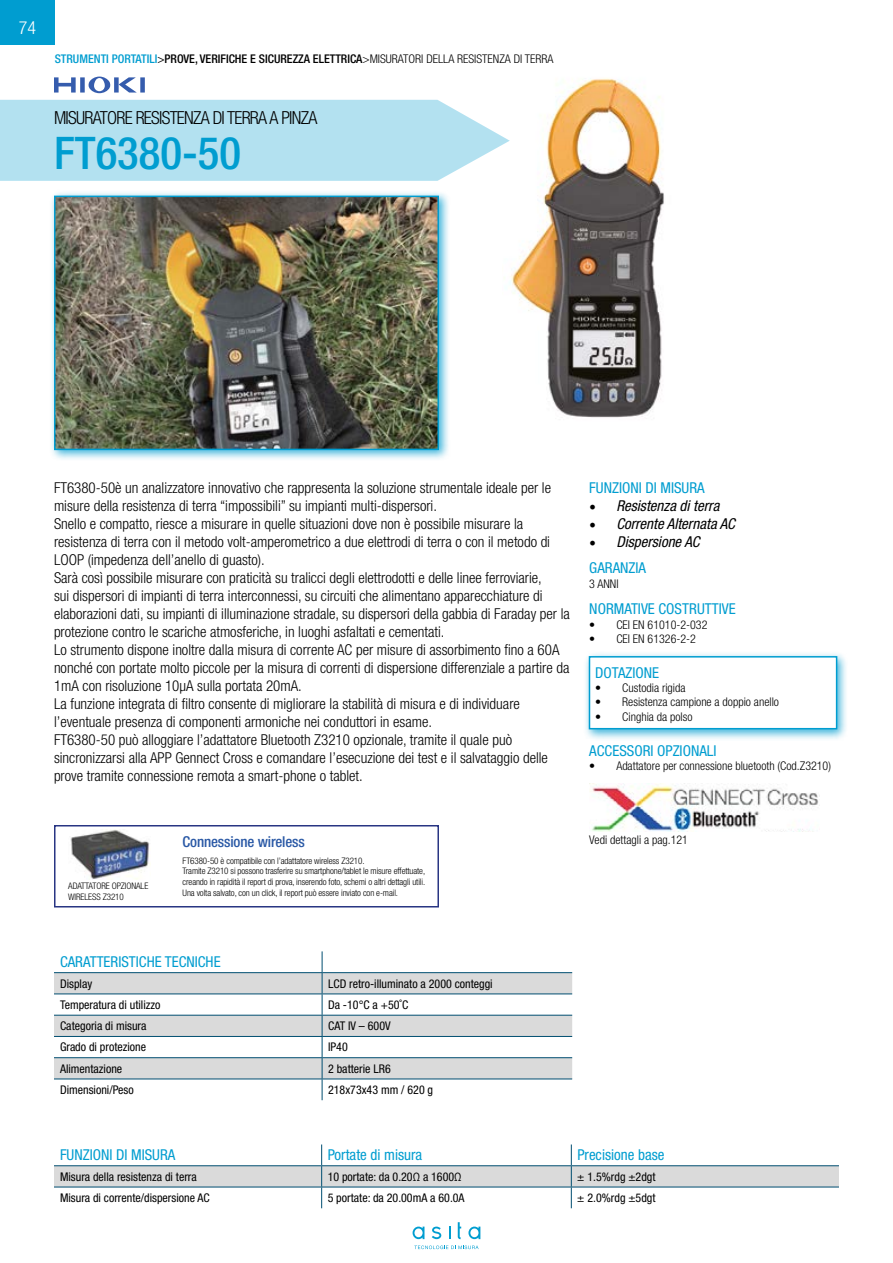
<style>
.page{position:relative;width:893px;height:1263px;background:#fff}
.page>*{position:absolute;margin:0;border:0;box-sizing:border-box;transform-origin:0 0}
.t1{font:500 condensed 45px "Helvetica Neue LT Std";color:#009dd0}
.t2{font:300 condensed 18px "Helvetica Neue LT Std";letter-spacing:-.04em;color:#000}
.t3{font:300 condensed 18px "Helvetica Neue LT Std";color:#fff}
.t4{font:300 condensed 15px/18px "Helvetica Neue LT Std";color:#000}
.t5{font:condensed 15px "Helvetica Neue LT Std";color:#009dd0}
.t6{font:italic condensed 15px/26.2px "Helvetica Neue LT Std";color:#000}
.t7{font:500 condensed 15px "Helvetica Neue LT Std";letter-spacing:-.01em;color:#2958a5}
.t8{font:condensed 12px "Helvetica Neue LT Std";color:#000}
.t9{font:300 condensed 12px "Helvetica Neue LT Std";color:#000}
.t10{font:500 condensed 12px "Helvetica Neue LT Std";color:#000}
.t11{font:300 condensed 9px/10.8px "Helvetica Neue LT Std";letter-spacing:-.01em;color:#000}
.s1{color:#009dd0}
.s2{font-weight:400}
.s3{font-weight:300}
.s4{font-family:"Minion Pro";font-style:normal;font-stretch:normal;font-size:18px}
.s5{font-style:normal;color:#009dd0}
</style>
<div class="page">
<svg style="left:54px;top:973px;width:518px;height:105px;fill:#dadada"></svg>
<hr style="left:54px;top:972px;width:268px;height:1px;background:#004e71">
<hr style="left:322px;top:972px;width:250px;height:1px;background:#004e71">
<hr style="left:54px;top:993px;width:268px;height:1px;background:#004e71">
<hr style="left:322px;top:993px;width:250px;height:1px;background:#004e71">
<hr style="left:54px;top:1015px;width:268px;height:1px;background:#004e71">
<hr style="left:322px;top:1015px;width:250px;height:1px;background:#004e71">
<hr style="left:54px;top:1036px;width:268px;height:1px;background:#004e71">
<hr style="left:322px;top:1036px;width:250px;height:1px;background:#004e71">
<hr style="left:54px;top:1057px;width:268px;height:1px;background:#004e71">
<hr style="left:322px;top:1057px;width:250px;height:1px;background:#004e71">
<hr style="left:54px;top:1078px;width:268px;height:1px;background:#004e71">
<hr style="left:322px;top:1078px;width:250px;height:1px;background:#004e71">
<svg style="left:322px;top:951px;width:1px;height:149px"></svg>
<svg style="left:54px;top:1144px;width:785px;height:64px"></svg>
<div style="left:583px;top:650px;width:266px;height:90px;background:#009dd0;opacity:.75"></div>
<div style="left:589px;top:656px;width:248px;height:73px;background:#fff;border:2px solid #009dd0"></div>
<div style="left:49px;top:190px;width:401px;height:271px;background:#009dd0;opacity:.75"></div>
<img style="left:57px;top:199px;width:379px;height:248px">
<div style="left:54px;top:196px;width:385px;height:254px;border:2px solid #009dd0"></div>
<img style="left:509px;top:78px;width:155px;height:340px">
<div style="left:54px;top:825px;width:385px;height:82px;border:2px solid #283583"></div>
<img style="left:70px;top:830px;width:80px;height:49px">
<img style="left:590px;top:783px;width:228px;height:49px">
<div style="left:0;top:0;width:55px;height:44px;background:#009dd0"></div>
<svg style="left:413px;top:1226px;width:11px;height:13px"></svg>
<svg style="left:432px;top:1226px;width:9px;height:13px"></svg>
<svg style="left:449px;top:1226px;width:1px;height:13px"></svg>
<svg style="left:458px;top:1222px;width:3px;height:17px"></svg>
<svg style="left:468px;top:1226px;width:12px;height:13px"></svg>
<svg style="left:414px;top:1245px;width:65px;height:4px"></svg>
<svg style="left:0;top:100px;width:510px;height:81px;background:#b7e2f0"></svg>
<svg style="left:54px;top:77px;width:91px;height:16px"></svg>
<p class="t3" style="left:19px;top:17px;width:19px">74</p>
<p class="t10" style="left:55px;top:51px;width:500px"><span class="s1">STRUMENTI PORTATILI</span><span class="s2">&gt;</span>PROVE, VERIFICHE E SICUREZZA ELETTRICA<span class="s3">&gt;MISURATORI DELLA RESISTENZA DI TERRA</span></p>
<p class="t2" style="left:54px;top:108px;width:265px">MISURATORE RESISTENZA DI TERRA A PINZA</p>
<h1 class="t1" style="left:54px;top:126px;width:189px">FT6380-50</h1>
<p class="t4" style="left:54px;top:479px;width:517px">FT6380-50è un analizzatore innovativo che rappresenta la soluzione strumentale ideale per le misure della resistenza di terra “impossibili” su impianti multi-dispersori.<br>Snello e compatto, riesce a misurare in quelle situazioni dove non è possibile misurare la resistenza di terra con il metodo volt-amperometrico a due elettrodi di terra o con il metodo di LOOP (impedenza dell’anello di guasto).<br>Sarà così possibile misurare con praticità su tralicci degli elettrodotti e delle linee ferroviarie,<br>sui dispersori di impianti di terra interconnessi, su circuiti che alimentano apparecchiature di elaborazioni dati, su impianti di illuminazione stradale, su dispersori della gabbia di Faraday per la protezione contro le scariche atmosferiche, in luoghi asfaltati e cementati.<br>Lo strumento dispone inoltre dalla misura di corrente AC per misure di assorbimento fino a 60A nonché con portate molto piccole per la misura di correnti di dispersione differenziale a partire da 1mA con risoluzione 10µA sulla portata 20mA.<br>La funzione integrata di filtro consente di migliorare la stabilità di misura e di individuare l’eventuale presenza di componenti armoniche nei conduttori in esame.<br>FT6380-50 può alloggiare l’adattatore Bluetooth Z3210 opzionale, tramite il quale può sincronizzarsi alla APP Gennect Cross e comandare l’esecuzione dei test e il salvataggio delle prove tramite connessione remota a smart-phone o tablet.</p>
<p class="t5" style="left:589px;top:479px;width:117px">FUNZIONI DI MISURA</p>
<p class="t6" style="left:589px;top:493px;width:131px"><span class="s4">•</span> Resistenza di terra</p>
<p class="t6" style="left:589px;top:511px;width:147px"><span class="s4">•</span> Corrente Alternata AC</p>
<p class="t6" style="left:589px;top:529px;width:112px"><span class="s4">•</span> Dispersione AC<br><span class="s5">GARANZIA</span></p>
<p class="t9" style="left:589px;top:576px;width:31px">3 ANNI</p>
<p class="t5" style="left:589px;top:600px;width:148px">NORMATIVE COSTRUTTIVE</p>
<p class="t9" style="left:589px;top:617px;width:120px">• CEI EN 61010-2-032</p>
<p class="t9" style="left:589px;top:632px;width:108px">• CEI EN 61326-2-2</p>
<p class="t5" style="left:595px;top:664px;width:65px">DOTAZIONE</p>
<p class="t9" style="left:595px;top:681px;width:92px">• Custodia rigida</p>
<p class="t9" style="left:595px;top:695px;width:185px">• Resistenza campione a doppio anello</p>
<p class="t9" style="left:595px;top:710px;width:99px">• Cinghia da polso</p>
<p class="t5" style="left:589px;top:742px;width:129px">ACCESSORI OPZIONALI</p>
<p class="t9" style="left:589px;top:759px;width:243px">• Adattatore per connessione bluetooth (Cod.Z3210)</p>
<p class="t11" style="left:68px;top:881px;width:82px">ADATTATORE OPZIONALE<br>WIRELESS Z3210</p>
<p class="t7" style="left:183px;top:833px;width:124px">Connessione wireless</p>
<p class="t11" style="left:183px;top:855px;width:244px">FT6380-50 è compatibile con l’adattatore wireless Z3210.<br>Tramite Z3210 si possono trasferire su smartphone/tablet le misure effettuate, creando in rapidità il report di prova, inserendo foto, schemi o altri dettagli utili.<br>Una volta salvato, con un click, il report può essere inviato con e-mail.</p>
<p class="t5" style="left:60px;top:953px;width:162px">CARATTERISTICHE TECNICHE</p>
<p class="t8" style="left:60px;top:976px;width:34px">Display</p>
<p class="t8" style="left:328px;top:976px;width:166px">LCD retro-illuminato a 2000 conteggi</p>
<p class="t8" style="left:60px;top:998px;width:102px">Temperatura di utilizzo</p>
<p class="t8" style="left:328px;top:998px;width:82px">Da -10°C a +50˚C</p>
<p class="t8" style="left:60px;top:1019px;width:88px">Categoria di misura</p>
<p class="t8" style="left:328px;top:1019px;width:64px">CAT IV – 600V</p>
<p class="t8" style="left:60px;top:1040px;width:88px">Grado di protezione</p>
<p class="t8" style="left:328px;top:1040px;width:21px">IP40</p>
<p class="t8" style="left:60px;top:1061px;width:64px">Alimentazione</p>
<p class="t8" style="left:328px;top:1061px;width:64px">2 batterie LR6</p>
<p class="t8" style="left:60px;top:1083px;width:75px">Dimensioni/Peso</p>
<p class="t8" style="left:328px;top:1083px;width:107px">218x73x43 mm / 620 g</p>
<p class="t9" style="left:589px;top:833px;width:100px">Vedi dettagli a pag.121</p>
<p class="t5" style="left:60px;top:1146px;width:117px">FUNZIONI DI MISURA</p>
<p class="t5" style="left:328px;top:1146px;width:96px">Portate di misura</p>
<p class="t5" style="left:577px;top:1146px;width:89px">Precisione base</p>
<p class="t8" style="left:60px;top:1169px;width:138px">Misura della resistenza di terra</p>
<p class="t8" style="left:328px;top:1169px;width:135px">10 portate: da 0.20Ω a 1600Ω</p>
<p class="t8" style="left:577px;top:1169px;width:80px">± 1.5%rdg ±2dgt</p>
<p class="t8" style="left:60px;top:1191px;width:151px">Misura di corrente/dispersione AC</p>
<p class="t8" style="left:328px;top:1191px;width:138px">5 portate: da 20.00mA a 60.0A</p>
<p class="t8" style="left:577px;top:1191px;width:80px">± 2.0%rdg ±5dgt</p>
</div>
